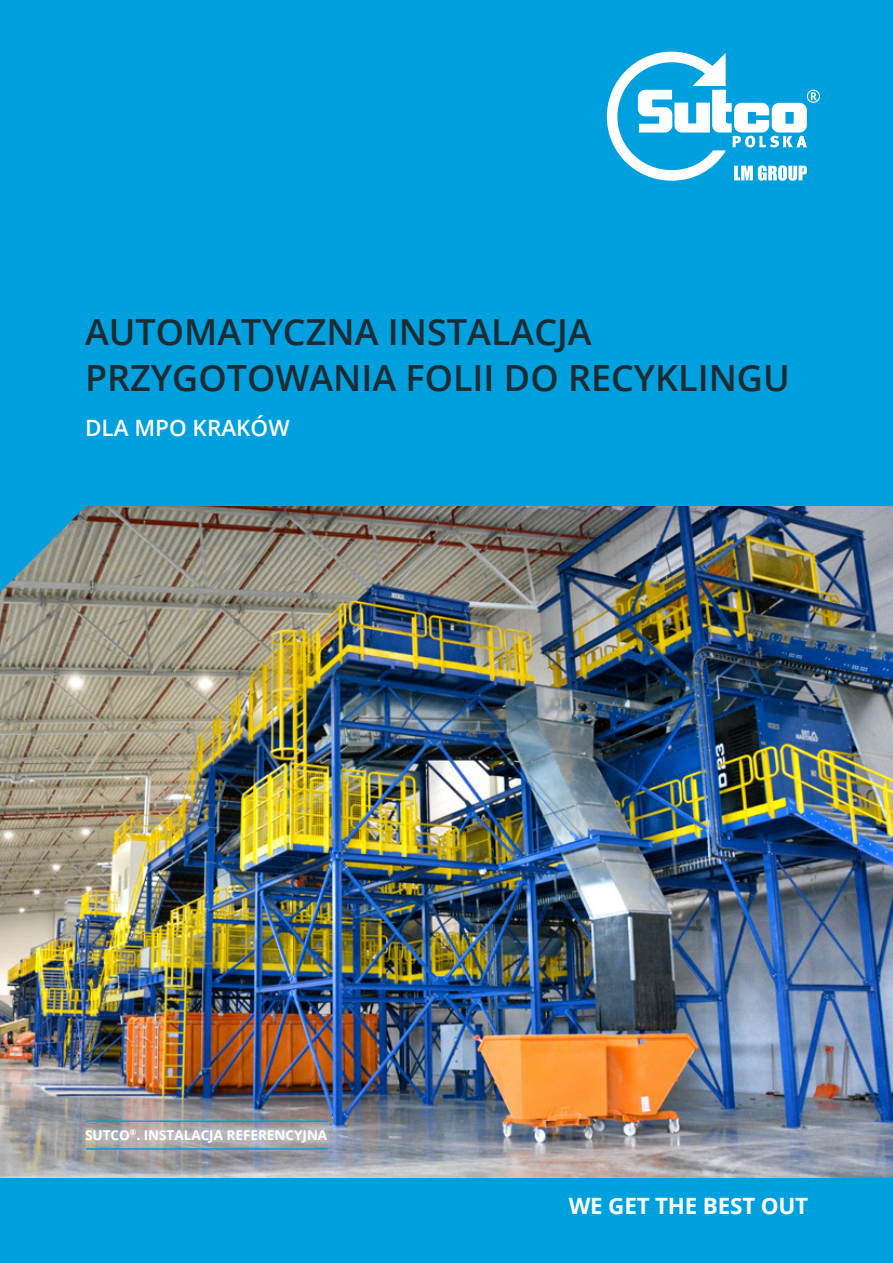
<style>
.page{position:relative;width:893px;height:1263px;background:#00a0de}
.page>*{position:absolute;margin:0;border:0;box-sizing:border-box;transform-origin:0 0}
.t1{font:600 36px/46.5px "Open Sans";color:#1e2b33}
.t2{font:700 22.5px "Open Sans";letter-spacing:-.01em;color:#fff}
.t3{font:600 22.5px "Open Sans";color:#fff}
.t4{font:700 13.5px "Open Sans";color:#fff}
</style>
<div class="page">
<img style="left:0;top:507px;width:893px;height:671px">
<svg style="left:607px;top:52px;width:213px;height:129px"></svg>
<svg style="left:77px;top:1120px;width:259px;height:31px"></svg>
<hr style="left:86px;top:1120px;width:242px;height:2px;background:#00a0de">
<hr style="left:86px;top:1148px;width:242px;height:2px;background:#00a0de">
<svg style="left:0;top:506px;width:100px;height:86px"></svg>
<p class="t1" style="left:85px;top:308px;width:706px">AUTOMATYCZNA INSTALACJA<br>PRZYGOTOWANIA FOLII DO RECYKLINGU</p>
<p class="t3" style="left:85px;top:413px;width:206px">DLA MPO KRAKÓW</p>
<p class="t4" style="left:85px;top:1125px;width:244px">SUTCO<sup>®</sup>. INSTALACJA REFERENCYJNA</p>
<p class="t2" style="left:569px;top:1189px;width:241px">WE GET THE BEST OUT</p>
</div>
